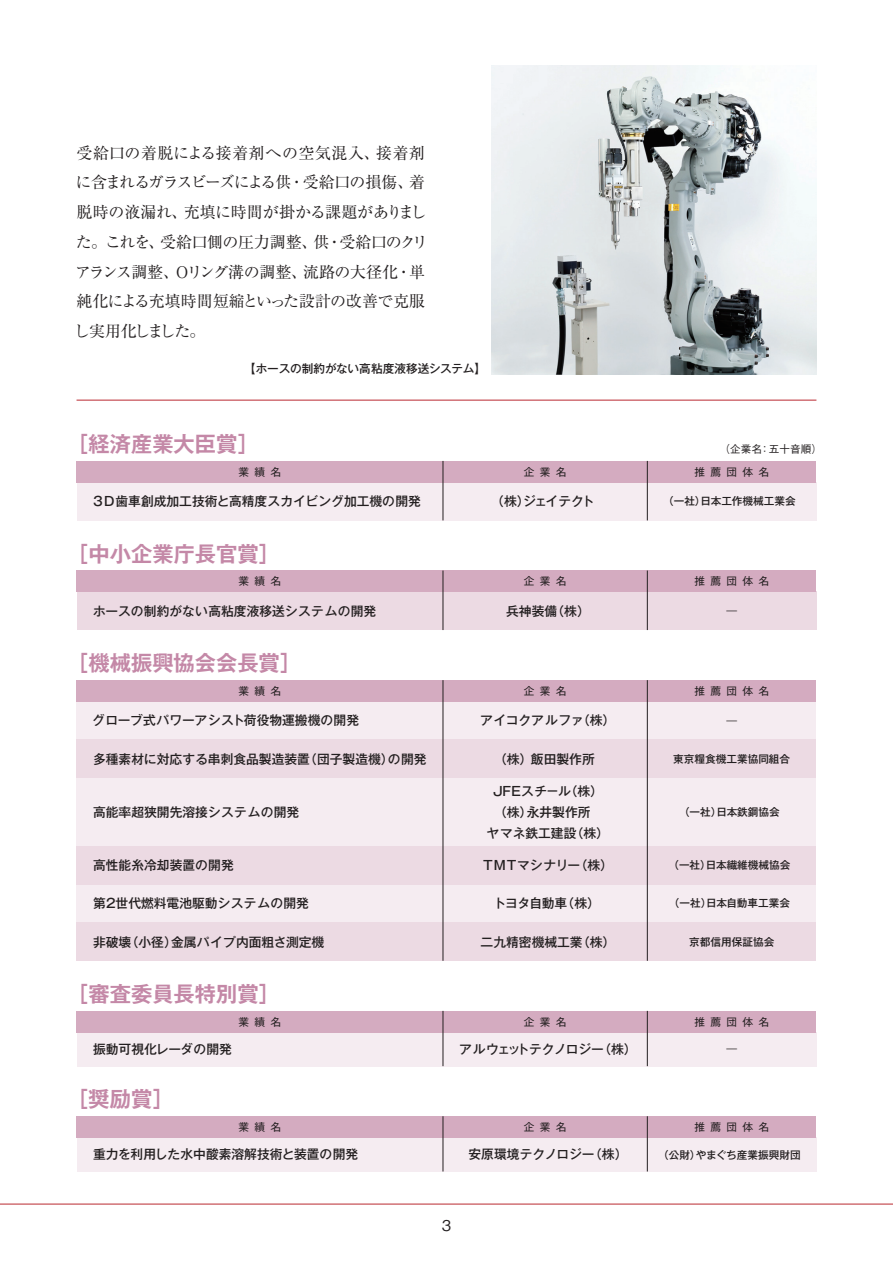
<style>
.page{position:relative;width:893px;height:1263px;background:#fff}
.page>*{position:absolute;margin:0;border:0;box-sizing:border-box;transform-origin:0 0}
.t1{font:700 21.3px "Gothic MB101 Pr 6 N De";color:#c488a7}
.t2{font:15.9px/29.7px "Ryumin Pr 6 N";letter-spacing:-.025em;color:#231f20}
.t3{font:500 14.85px "Gothic BBB Pr 6 N";color:#231f20}
.t4{font:500 12.75px "Gothic MB101 Pr 6 N";color:#231f20}
.t5{font:500 12.75px "Gothic MB101 Pr 6 N";letter-spacing:-.03em;color:#231f20}
.t6{font:500 12.75px "Gothic MB101 Pr 6 N";letter-spacing:.055em;color:#231f20}
.t7{font:500 11.7px "Gothic MB101 Pr 6 N";letter-spacing:-.01em;color:#231f20}
.t8{font:500 10.65px "Gothic MB101 Pr 6 N";color:#231f20}
.t9{font:10.65px "Gothic MB101 Pr 6 N";letter-spacing:.5em;color:#231f20}
.t10{font:500 10.65px "Gothic BBB Pr 6 N";color:#231f20}
.t11{font:10.65px "Ryumin Pr 6 N";color:#231f20}
</style>
<div class="page">
<hr style="left:0;top:1203px;width:893px;height:2px;background:#c9575d">
<hr style="left:77px;top:399px;width:739px;height:2px;background:#c9575d">
<img style="left:491px;top:65px;width:325px;height:309px">
<div style="left:77px;top:482px;width:739px;height:38px;background:#f5ecf1"></div>
<div style="left:77px;top:461px;width:739px;height:21px;background:#d4abc0"></div>
<hr style="left:443px;top:461px;width:1px;height:59px;background:#231f20">
<hr style="left:647px;top:461px;width:1px;height:59px;background:#231f20">
<div style="left:77px;top:592px;width:739px;height:38px;background:#ecdae3"></div>
<div style="left:77px;top:570px;width:739px;height:22px;background:#d4abc0"></div>
<hr style="left:443px;top:570px;width:1px;height:60px;background:#231f20">
<hr style="left:647px;top:570px;width:1px;height:60px;background:#231f20">
<div style="left:77px;top:1137px;width:739px;height:34px;background:#f5ecf1"></div>
<div style="left:77px;top:1116px;width:739px;height:21px;background:#d4abc0"></div>
<hr style="left:443px;top:1116px;width:1px;height:55px;background:#231f20">
<hr style="left:647px;top:1116px;width:1px;height:55px;background:#231f20">
<div style="left:77px;top:1032px;width:739px;height:34px;background:#f5ecf1"></div>
<div style="left:77px;top:1011px;width:739px;height:21px;background:#d4abc0"></div>
<hr style="left:443px;top:1011px;width:1px;height:55px;background:#231f20">
<hr style="left:647px;top:1011px;width:1px;height:55px;background:#231f20">
<div style="left:76px;top:701px;width:740px;height:39px;background:#f5ecf1"></div>
<div style="left:76px;top:778px;width:740px;height:68px;background:#f5ecf1"></div>
<div style="left:76px;top:884px;width:740px;height:38px;background:#f5ecf1"></div>
<div style="left:76px;top:740px;width:740px;height:38px;background:#ecdae3"></div>
<div style="left:76px;top:846px;width:740px;height:38px;background:#ecdae3"></div>
<div style="left:76px;top:922px;width:740px;height:39px;background:#ecdae3"></div>
<div style="left:77px;top:680px;width:739px;height:21px;background:#d4abc0"></div>
<hr style="left:443px;top:680px;width:1px;height:281px;background:#231f20">
<hr style="left:647px;top:680px;width:1px;height:281px;background:#231f20">
<p class="t2" style="left:74px;top:137px;width:356px">受給口の着脱による接着剤への空気混入、接着剤に含まれるガラスビーズによる供・受給口の損傷、着脱時の液漏れ、充填に時間が掛かる課題がありました。これを、受給口側の圧力調整、供・受給口のクリアランス調整、Oリング溝の調整、流路の大径化・単純化による充填時間短縮といった設計の改善で克服し実用化しました。</p>
<p class="t7" style="left:244px;top:359px;width:244px">【ホースの制約がない高粘度液移送システム】</p>
<h1 class="t1" style="left:67px;top:426px;width:193px">［経済産業大臣賞］</h1>
<p class="t10" style="left:720px;top:441px;width:104px">（企業名：五十音順）</p>
<p class="t9" style="left:239px;top:463px;width:44px">業績名</p>
<p class="t9" style="left:524px;top:463px;width:44px">企業名</p>
<p class="t9" style="left:695px;top:463px;width:76px">推薦団体名</p>
<p class="t4" style="left:93px;top:491px;width:329px">3D歯車創成加工技術と高精度スカイビング加工機の開発</p>
<p class="t4" style="left:491px;top:491px;width:105px">（株）ジェイテクト</p>
<p class="t8" style="left:663px;top:492px;width:134px">（一社）日本工作機械工業会</p>
<h1 class="t1" style="left:67px;top:536px;width:214px">［中小企業庁長官賞］</h1>
<p class="t9" style="left:239px;top:572px;width:44px">業績名</p>
<p class="t9" style="left:524px;top:572px;width:44px">企業名</p>
<p class="t9" style="left:695px;top:572px;width:76px">推薦団体名</p>
<p class="t4" style="left:93px;top:600px;width:285px">ホースの制約がない高粘度液移送システムの開発</p>
<p class="t4" style="left:506px;top:600px;width:85px">兵神装備（株）</p>
<p class="t11" style="left:726px;top:603px;width:12px">―</p>
<h1 class="t1" style="left:67px;top:645px;width:235px">［機械振興協会会長賞］</h1>
<p class="t9" style="left:239px;top:682px;width:44px">業績名</p>
<p class="t9" style="left:524px;top:682px;width:44px">企業名</p>
<p class="t9" style="left:695px;top:682px;width:76px">推薦団体名</p>
<p class="t4" style="left:92px;top:710px;width:268px">グローブ式パワーアシスト荷役物運搬機の開発</p>
<p class="t4" style="left:480px;top:710px;width:137px">アイコクアルファ（株）</p>
<p class="t11" style="left:726px;top:712px;width:12px">―</p>
<p class="t4" style="left:93px;top:748px;width:335px">多種素材に対応する串刺食品製造装置（団子製造機）の開発</p>
<p class="t4" style="left:494px;top:748px;width:102px">（株）飯田製作所</p>
<p class="t8" style="left:673px;top:750px;width:118px">東京糧食機工業協同組合</p>
<p class="t4" style="left:93px;top:801px;width:208px">高能率超狭開先溶接システムの開発</p>
<p class="t4" style="left:491px;top:780px;width:113px">ＪＦＥスチ－ル（株）</p>
<p class="t4" style="left:494px;top:801px;width:98px">（株）永井製作所</p>
<p class="t4" style="left:487px;top:823px;width:124px">ヤマネ鉄工建設（株）</p>
<p class="t8" style="left:679px;top:803px;width:102px">（一社）日本鉄鋼協会</p>
<p class="t4" style="left:93px;top:854px;width:142px">高性能糸冷却装置の開発</p>
<p class="t6" style="left:483px;top:854px;width:131px">TMTマシナリー（株）</p>
<p class="t8" style="left:668px;top:856px;width:124px">（一社）日本繊維機械協会</p>
<p class="t4" style="left:93px;top:893px;width:217px">第２世代燃料電池駆動システムの開発</p>
<p class="t4" style="left:493px;top:893px;width:108px">トヨタ自動車（株）</p>
<p class="t8" style="left:669px;top:894px;width:123px">（一社）日本自動車工業会</p>
<p class="t4" style="left:93px;top:931px;width:233px">非破壊（小径）金属パイプ内面粗さ測定機</p>
<p class="t4" style="left:481px;top:931px;width:136px">二九精密機械工業（株）</p>
<p class="t8" style="left:689px;top:933px;width:87px">京都信用保証協会</p>
<h1 class="t1" style="left:67px;top:976px;width:214px">［審査委員長特別賞］</h1>
<p class="t4" style="left:93px;top:1038px;width:140px">振動可視化レーダの開発</p>
<p class="t5" style="left:459px;top:1038px;width:179px">アルウェットテクノロジー（株）</p>
<p class="t11" style="left:726px;top:1041px;width:12px">―</p>
<p class="t9" style="left:239px;top:1013px;width:44px">業績名</p>
<p class="t9" style="left:524px;top:1013px;width:44px">企業名</p>
<p class="t9" style="left:695px;top:1013px;width:76px">推薦団体名</p>
<h1 class="t1" style="left:67px;top:1081px;width:108px">［奨励賞］</h1>
<p class="t4" style="left:93px;top:1144px;width:267px">重力を利用した水中酸素溶解技術と装置の開発</p>
<p class="t4" style="left:468px;top:1144px;width:160px">安原環境テクノロジー（株）</p>
<p class="t8" style="left:658px;top:1146px;width:144px">（公財）やまぐち産業振興財団</p>
<p class="t9" style="left:239px;top:1118px;width:44px">業績名</p>
<p class="t9" style="left:524px;top:1118px;width:44px">企業名</p>
<p class="t9" style="left:695px;top:1118px;width:76px">推薦団体名</p>
<p class="t3" style="left:442px;top:1214px;width:11px">3</p>
</div>
